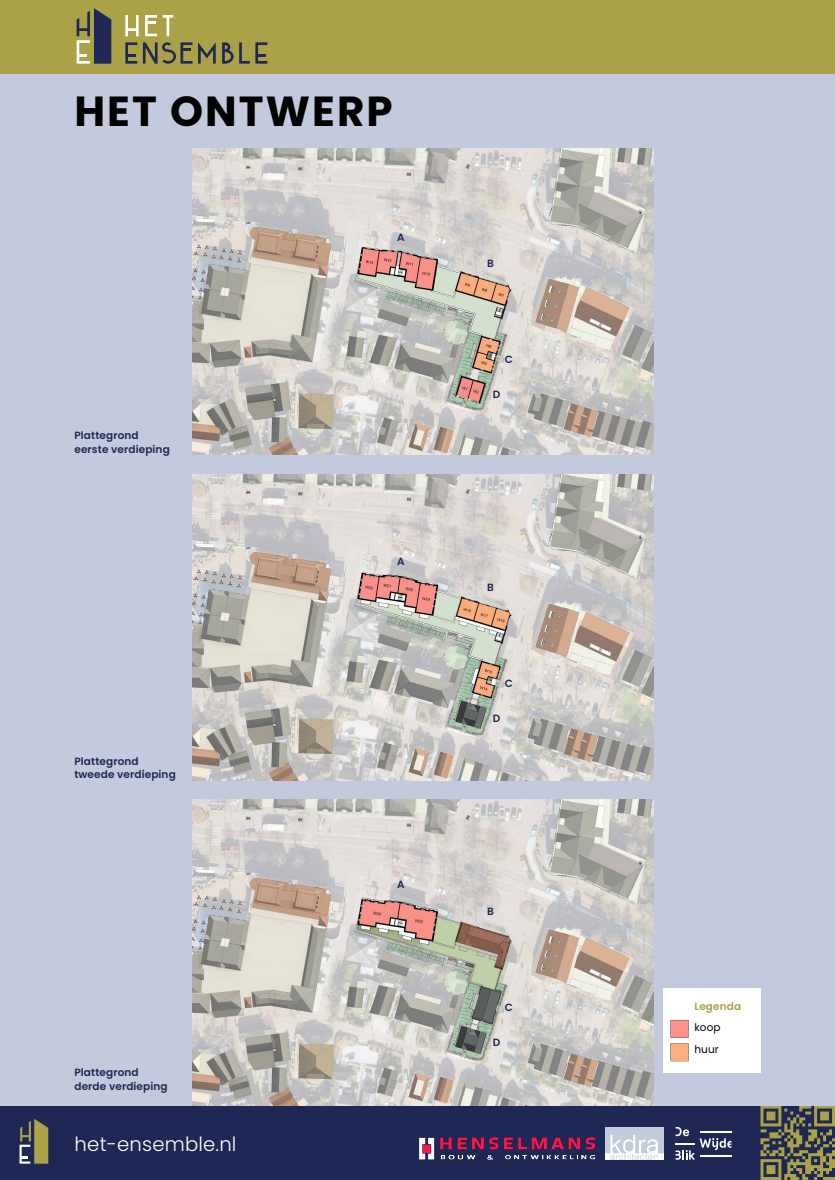
<style>
.page{position:relative;width:835px;height:1180px;background:#fff}
.page>*{position:absolute;margin:0;border:0;box-sizing:border-box;transform-origin:0 0}
.t1{font:700 42px "Poppins";letter-spacing:.05em;color:#000}
.t2{font:300 19.6px "Poppins";letter-spacing:.01em;color:#fff}
.t3{font:600 10.5px/13.6px "Poppins";letter-spacing:.01em;color:#1f2855}
.t4{font:10.5px/22.4px "Poppins";letter-spacing:.01em;color:#000}
.t5{font:600 10.5px "Poppins";letter-spacing:.01em;color:#aba248}
</style>
<div class="page">
<div style="left:0;top:1105px;width:834px;height:75px;background:#1f2855"></div>
<div style="left:0;top:0;width:834px;height:74px;background:#aba248"></div>
<svg style="left:125px;top:15px;width:14px;height:21px"></svg>
<svg style="left:163px;top:15px;width:10px;height:21px"></svg>
<svg style="left:198px;top:42px;width:18px;height:22px"></svg>
<svg style="left:222px;top:42px;width:11px;height:22px"></svg>
<svg style="left:145px;top:15px;width:12px;height:21px"></svg>
<svg style="left:125px;top:42px;width:12px;height:22px"></svg>
<svg style="left:143px;top:42px;width:49px;height:22px"></svg>
<svg style="left:239px;top:42px;width:28px;height:22px"></svg>
<svg style="left:77px;top:8px;width:34px;height:56px"></svg>
<svg style="left:20px;top:1119px;width:28px;height:44px"></svg>
<img style="left:606px;top:1127px;width:57px;height:32px">
<img style="left:419px;top:1137px;width:175px;height:22px">
<svg style="left:675px;top:1127px;width:56px;height:32px"></svg>
<svg style="left:760px;top:1105px;width:74px;height:75px"></svg>
<div style="left:0;top:74px;width:834px;height:1031px;background:#c3cadd"></div>
<img style="left:192px;top:474px;width:461px;height:306px">
<img style="left:192px;top:149px;width:461px;height:306px">
<img style="left:192px;top:799px;width:461px;height:306px">
<div style="left:662px;top:988px;width:98px;height:84px;background:#fff"></div>
<img style="left:662px;top:1014px;width:27px;height:51px">
<h1 class="t1" style="left:74px;top:87px;width:320px">HET ONTWERP</h1>
<p class="t3" style="left:74px;top:428px;width:97px;line-height:14.3px">Plattegrond eerste verdieping</p>
<p class="t3" style="left:74px;top:754px;width:103px">Plattegrond tweede verdieping</p>
<p class="t3" style="left:74px;top:1065px;width:95px">Plattegrond derde verdieping</p>
<h2 class="t2" style="left:75px;top:1133px;width:163px">het-ensemble.nl</h2>
<p class="t3" style="left:397px;top:230px;width:9px">A</p>
<p class="t3" style="left:397px;top:554px;width:9px">A</p>
<p class="t3" style="left:397px;top:878px;width:9px">A</p>
<p class="t3" style="left:487px;top:256px;width:8px">B</p>
<p class="t3" style="left:504px;top:353px;width:10px">C</p>
<p class="t3" style="left:493px;top:388px;width:9px">D</p>
<p class="t3" style="left:487px;top:580px;width:8px">B</p>
<p class="t3" style="left:504px;top:676px;width:10px">C</p>
<p class="t3" style="left:493px;top:711px;width:9px">D</p>
<p class="t3" style="left:487px;top:904px;width:8px">B</p>
<p class="t3" style="left:504px;top:1000px;width:10px">C</p>
<p class="t3" style="left:493px;top:1035px;width:9px">D</p>
<p class="t5" style="left:694px;top:1000px;width:48px">Legenda</p>
<p class="t4" style="left:694px;top:1016px;width:28px">koop huur</p>
</div>
